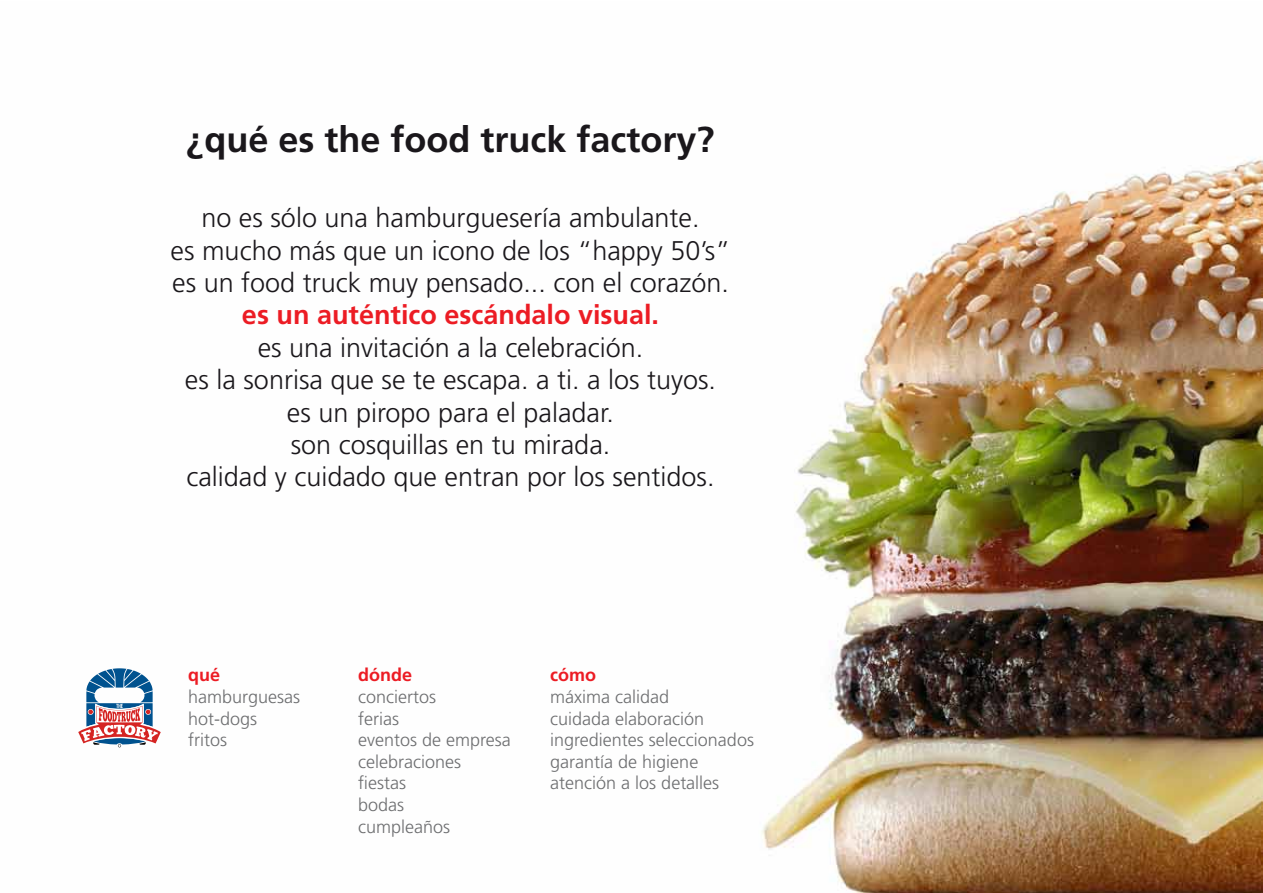
<style>
.page{position:relative;width:1263px;height:893px;background:#fff}
.page>*{position:absolute;margin:0;border:0;box-sizing:border-box;transform-origin:0 0}
.t1{font:700 36px "Frutiger LT Std";color:#1a171b}
.t2{font:300 27px/32.4px "Frutiger LT Std";color:#1a171b;text-align:center}
.t3{font:700 27px "Frutiger LT Std";color:#ec1c24}
.t4{font:300 18px/21.6px "Frutiger LT Std";color:#6d6e70}
.t5{font:700 18px "Frutiger LT Std";color:#ec1c24}
</style>
<div class="page">
<img style="left:118px;top:158px;width:1145px;height:735px">
<svg style="left:78px;top:668px;width:84px;height:79px"></svg>
<h1 class="t1" style="left:186px;top:118px;width:530px">¿qué es the food truck factory?</h1>
<p class="t2" style="left:171px;top:202px;width:561px">no es sólo una hamburguesería ambulante.<br>es mucho más que un icono de los “happy 50’s” es un food truck muy pensado... con el corazón.</p>
<p class="t3" style="left:242px;top:299px;width:419px">es un auténtico escándalo visual.</p>
<p class="t2" style="left:185px;top:332px;width:533px">es una invitación a la celebración.<br>es la sonrisa que se te escapa. a ti. a los tuyos. es un piropo para el paladar.<br>son cosquillas en tu mirada.<br>calidad y cuidado que entran por los sentidos.</p>
<p class="t5" style="left:188px;top:665px;width:34px">qué</p>
<p class="t4" style="left:188px;top:686px;width:114px">hamburguesas hot-dogs fritos</p>
<p class="t5" style="left:358px;top:665px;width:55px">dónde</p>
<p class="t4" style="left:358px;top:686px;width:154px">conciertos<br>ferias<br>eventos de empresa celebraciones fiestas<br>bodas<br>cumpleaños</p>
<p class="t5" style="left:550px;top:665px;width:47px">cómo</p>
<p class="t4" style="left:550px;top:686px;width:205px">máxima calidad<br>cuidada elaboración ingredientes seleccionados garantía de higiene atención a los detalles</p>
</div>
